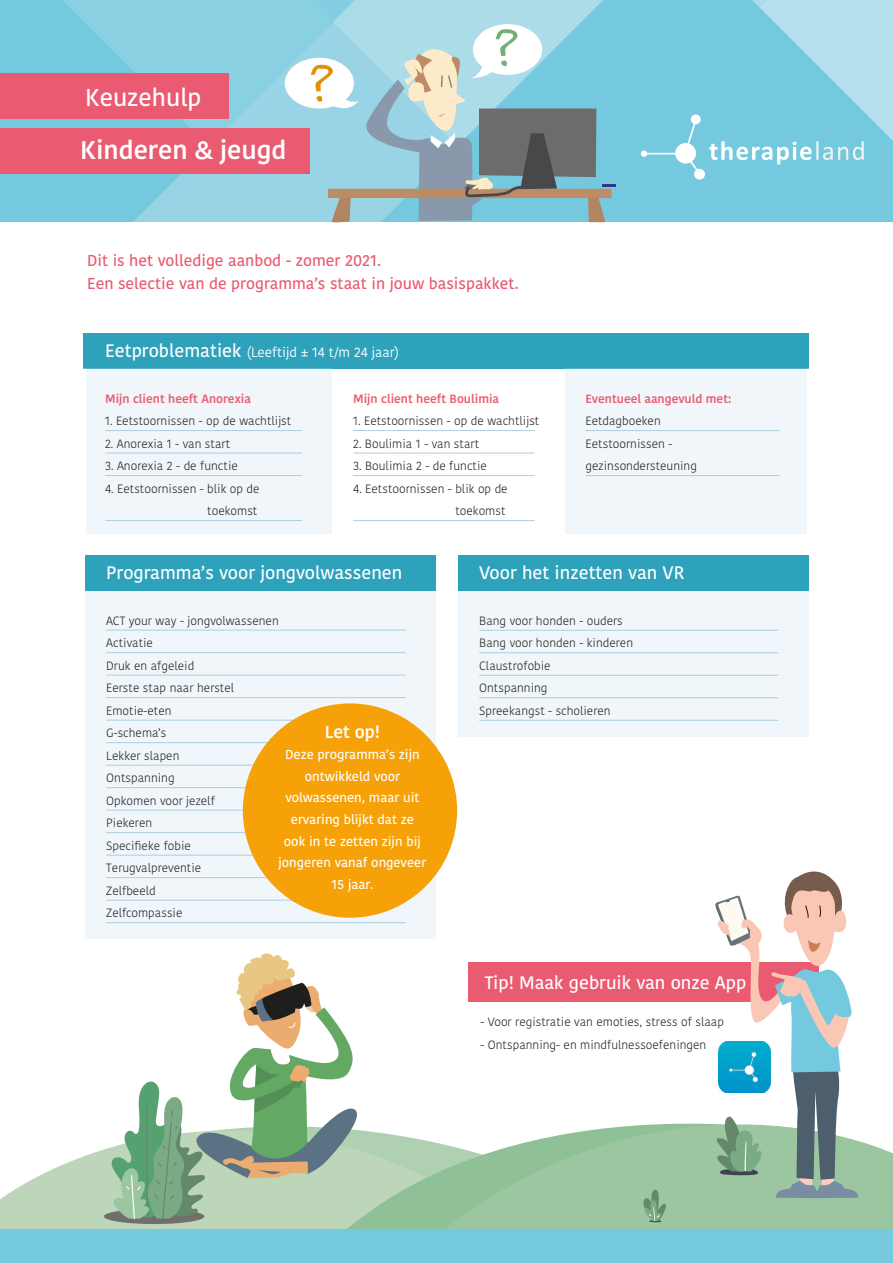
<style>
.page{position:relative;width:893px;height:1263px;background:#fff}
.page>*{position:absolute;margin:0;border:0;box-sizing:border-box;transform-origin:0 0}
.t1{font:600 25.5px "Kohinoor Devanagari";color:#fff}
.t2{font:500 24.3px "Kohinoor Devanagari";color:#fff}
.t3{font:500 18px "Kohinoor Devanagari";color:#fff}
.t4{font:600 17.25px "Kohinoor Devanagari";color:#fff}
.t5{font:500 15.75px/22.5px "Kohinoor Devanagari";color:#ea5a70}
.t6{font:13.5px "Kohinoor Devanagari";color:#fff}
.t7{font:500 12.9px/21.6px "Kohinoor Devanagari";color:#fff;text-align:center}
.t8{font:300 12px/22.5px "Kohinoor Devanagari";color:#1d1d1b}
.t9{font:600 12px "Kohinoor Devanagari";color:#ea5a70}
.s1{font-weight:500;font-size:18px}
</style>
<div class="page">
<svg style="left:0;top:1175px;width:337px;height:55px;background:#bed8c3"></svg>
<svg style="left:435px;top:1124px;width:458px;height:106px;background:#9ec8a5"></svg>
<svg style="left:643px;top:1190px;width:23px;height:32px"></svg>
<div style="left:0;top:0;width:893px;height:222px;background:#75c9df"></div>
<svg style="left:63px;top:0;width:553px;height:222px"></svg>
<div style="left:0;top:73px;width:228px;height:46px;background:#ea5a70"></div>
<svg style="left:641px;top:0;width:252px;height:180px"></svg>
<div style="left:0;top:1230px;width:893px;height:33px;background:#75c9de"></div>
<div style="left:0;top:128px;width:310px;height:46px;background:#ea5a70"></div>
<div style="left:84px;top:333px;width:725px;height:36px;background:#2ea1bb"></div>
<div style="left:86px;top:369px;width:721px;height:165px;background:#f0f6fa"></div>
<div style="left:332px;top:369px;width:232px;height:167px;background:#fff"></div>
<hr style="left:105px;top:430px;width:197px;height:1px;background:#accfdd">
<hr style="left:105px;top:453px;width:197px;height:1px;background:#accfdd">
<hr style="left:105px;top:475px;width:197px;height:1px;background:#accfdd">
<hr style="left:105px;top:520px;width:197px;height:1px;background:#accfdd">
<hr style="left:353px;top:430px;width:182px;height:1px;background:#accfdd">
<hr style="left:353px;top:453px;width:182px;height:1px;background:#accfdd">
<hr style="left:353px;top:475px;width:182px;height:1px;background:#accfdd">
<hr style="left:353px;top:520px;width:182px;height:1px;background:#accfdd">
<hr style="left:586px;top:430px;width:193px;height:1px;background:#accfdd">
<hr style="left:586px;top:475px;width:193px;height:1px;background:#accfdd">
<div style="left:458px;top:555px;width:350px;height:36px;background:#2ea1bb"></div>
<div style="left:458px;top:591px;width:350px;height:145px;background:#f0f6fa"></div>
<hr style="left:479px;top:630px;width:299px;height:1px;background:#accfdd">
<hr style="left:479px;top:652px;width:299px;height:1px;background:#accfdd">
<hr style="left:479px;top:675px;width:299px;height:1px;background:#accfdd">
<hr style="left:479px;top:697px;width:299px;height:1px;background:#accfdd">
<hr style="left:479px;top:720px;width:299px;height:1px;background:#accfdd">
<div style="left:85px;top:555px;width:350px;height:36px;background:#2ea1bb"></div>
<div style="left:85px;top:591px;width:350px;height:347px;background:#f0f6fa"></div>
<hr style="left:106px;top:630px;width:299px;height:1px;background:#accfdd">
<hr style="left:106px;top:652px;width:299px;height:1px;background:#accfdd">
<hr style="left:106px;top:675px;width:299px;height:1px;background:#accfdd">
<hr style="left:106px;top:697px;width:299px;height:1px;background:#accfdd">
<hr style="left:106px;top:720px;width:299px;height:1px;background:#accfdd">
<hr style="left:106px;top:742px;width:299px;height:1px;background:#accfdd">
<hr style="left:106px;top:765px;width:299px;height:1px;background:#accfdd">
<hr style="left:106px;top:787px;width:299px;height:1px;background:#accfdd">
<hr style="left:106px;top:810px;width:299px;height:1px;background:#accfdd">
<hr style="left:106px;top:832px;width:299px;height:1px;background:#accfdd">
<hr style="left:106px;top:855px;width:299px;height:1px;background:#accfdd">
<hr style="left:106px;top:877px;width:299px;height:1px;background:#accfdd">
<hr style="left:106px;top:900px;width:299px;height:1px;background:#accfdd">
<hr style="left:106px;top:922px;width:299px;height:1px;background:#accfdd">
<div style="left:243px;top:703px;width:214px;height:215px;background:#f6a108;border-radius:50%"></div>
<svg style="left:40px;top:953px;width:567px;height:271px"></svg>
<div style="left:468px;top:962px;width:351px;height:40px;background:#ea5a70"></div>
<svg style="left:714px;top:871px;width:144px;height:327px"></svg>
<h2 class="t2" style="left:85px;top:83px;width:118px">Keuzehulp</h2>
<h1 class="t1" style="left:80px;top:135px;width:207px">Kinderen &amp; jeugd</h1>
<h3 class="t5" style="left:87px;top:250px;width:433px">Dit is het volledige aanbod - zomer 2021.<br>Een selectie van de programma’s staat in jouw basispakket.</h3>
<p class="t6" style="left:105px;top:345px;width:295px"><span class="s1">Eetproblematiek</span> (Leeftijd ± 14 t/m 24 jaar)</p>
<p class="t9" style="left:105px;top:391px;width:147px">Mijn client heeft Anorexia</p>
<p class="t8" style="left:105px;top:410px;width:188px">1. Eetstoornissen - op de wachtlijst</p>
<p class="t8" style="left:105px;top:432px;width:127px">2. Anorexia 1 - van start</p>
<p class="t8" style="left:105px;top:455px;width:134px">3. Anorexia 2 - de functie</p>
<p class="t8" style="left:105px;top:477px;width:156px;text-align:right">4. Eetstoornissen - blik op de toekomst</p>
<p class="t9" style="left:353px;top:391px;width:148px">Mijn client heeft Boulimia</p>
<p class="t8" style="left:353px;top:410px;width:188px">1. Eetstoornissen - op de wachtlijst</p>
<p class="t8" style="left:353px;top:432px;width:128px">2. Boulimia 1 - van start</p>
<p class="t8" style="left:353px;top:455px;width:135px">3. Boulimia 2 - de functie</p>
<p class="t8" style="left:353px;top:477px;width:156px;text-align:right">4. Eetstoornissen - blik op de toekomst</p>
<p class="t9" style="left:586px;top:391px;width:147px">Eventueel aangevuld met:</p>
<p class="t8" style="left:586px;top:410px;width:113px">Eetdagboeken<br>Eetstoornissen - gezinsondersteuning</p>
<h3 class="t3" style="left:106px;top:563px;width:298px">Programma’s voor jongvolwassenen</h3>
<p class="t8" style="left:106px;top:609px;width:174px">ACT your way - jongvolwassenen<br>Activatie<br>Druk en afgeleid<br>Eerste stap naar herstel<br>Emotie-eten<br>G-schema’s<br>Lekker slapen<br>Ontspanning<br>Opkomen voor jezelf<br>Piekeren<br>Specifieke fobie<br>Terugvalpreventie<br>Zelfbeeld<br>Zelfcompassie</p>
<h3 class="t4" style="left:325px;top:721px;width:57px">Let op!</h3>
<p class="t7" style="left:278px;top:744px;width:149px">Deze programma’s zijn ontwikkeld voor volwassenen, maar uit ervaring blijkt dat ze<br>ook in te zetten zijn bij jongeren vanaf ongeveer<br>15 jaar.</p>
<h3 class="t3" style="left:479px;top:563px;width:207px">Voor het inzetten van VR</h3>
<p class="t8" style="left:479px;top:609px;width:155px">Bang voor honden - ouders<br>Bang voor honden - kinderen<br>Claustrofobie<br>Ontspanning<br>Spreekangst - scholieren</p>
<h3 class="t3" style="left:485px;top:972px;width:263px">Tip! Maak gebruik van onze App</h3>
<p class="t8" style="left:480px;top:1011px;width:245px">- Voor registratie van emoties, stress of slaap</p>
<p class="t8" style="left:480px;top:1033px;width:227px">- Ontspanning- en mindfulnessoefeningen</p>
</div>
